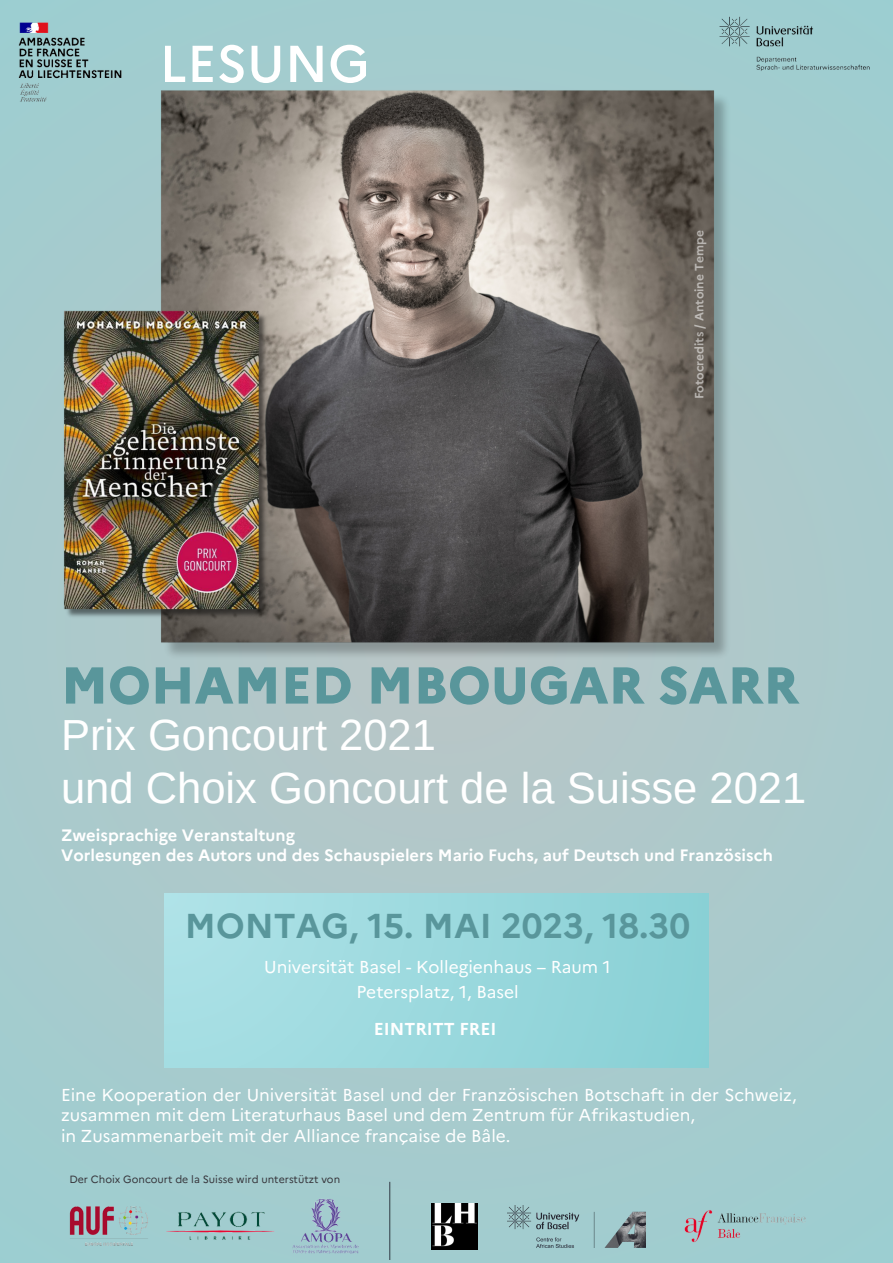
<style>
.page{position:relative;width:893px;height:1263px;background:#fff}
.page>*{position:absolute;margin:0;border:0;box-sizing:border-box;transform-origin:0 0}
.t1{font:800 51.75px "Marianne";color:#59969b}
.t2{font:500 51.75px "Marianne";color:#fff}
.t3{font:43.5px/52.9px "Arimo";color:#fff}
.t4{font:700 34.5px "Marianne";color:#59969b}
.t5{font:17.25px/20.9px "Marianne";color:#fff}
.t6{font:700 17.25px "Marianne";color:#fff}
.t7{font:700 16.5px/19.7px "Marianne";color:#fff}
.t8{font:700 12px "Marianne";color:#fff}
.t9{font:10.5px "Marianne";color:#37363c}
</style>
<div class="page">
<div style="left:0;top:0;width:893px;height:1263px;background:linear-gradient(to right,#a9cacc,#aacacc)"></div>
<img style="left:15px;top:18px;width:109px;height:86px">
<img style="left:432px;top:1203px;width:45px;height:46px">
<img style="left:675px;top:1203px;width:137px;height:46px">
<img style="left:171px;top:1202px;width:103px;height:47px">
<img style="left:292px;top:1198px;width:66px;height:55px">
<img style="left:46px;top:1182px;width:125px;height:81px">
<img style="left:507px;top:1205px;width:138px;height:42px">
<img style="left:699px;top:0;width:194px;height:90px">
<div style="left:164px;top:893px;width:544px;height:174px;background:linear-gradient(to right,#ace1e6,#89d0d5)"></div>
<img style="left:159px;top:89px;width:575px;height:575px">
<div style="left:377px;top:1167px;width:25px;height:92px;background:#a3ccce"></div>
<img style="left:63px;top:307px;width:206px;height:316px">
<h1 class="t2" style="left:159px;top:32px;width:212px">LESUNG</h1>
<p class="t8" style="left:692px;top:399px;width:170px;rotate:-90deg">Fotocredits / Antoine Tempe</p>
<h1 class="t1" style="left:61px;top:654px;width:739px">MOHAMED MBOUGAR SARR</h1>
<h2 class="t3" style="left:61px;top:708px;width:747px">Prix Goncourt 2021<br>und Choix Goncourt de la Suisse 2021</h2>
<p class="t7" style="left:61px;top:826px;width:713px">Zweisprachige Veranstaltung<br>Vorlesungen des Autors und des Schauspielers Mario Fuchs, auf Deutsch und Französisch</p>
<h3 class="t4" style="left:185px;top:905px;width:506px">MONTAG, 15. MAI 2023, 18.30</h3>
<p class="t5" style="left:264px;top:954px;width:348px;line-height:25.3px;text-align:center">Universität Basel - Kollegienhaus – Raum 1<br>Petersplatz, 1, Basel</p>
<p class="t6" style="left:374px;top:1018px;width:124px">EINTRITT FREI</p>
<p class="t5" style="left:61px;top:1084px;width:737px">Eine Kooperation der Universität Basel und der Französischen Botschaft in der Schweiz, zusammen mit dem Literaturhaus Basel und dem Zentrum für Afrikastudien,<br>in Zusammenarbeit mit der Alliance française de Bâle.</p>
<p class="t9" style="left:69px;top:1172px;width:272px">Der Choix Goncourt de la Suisse wird unterstützt von</p>
</div>
